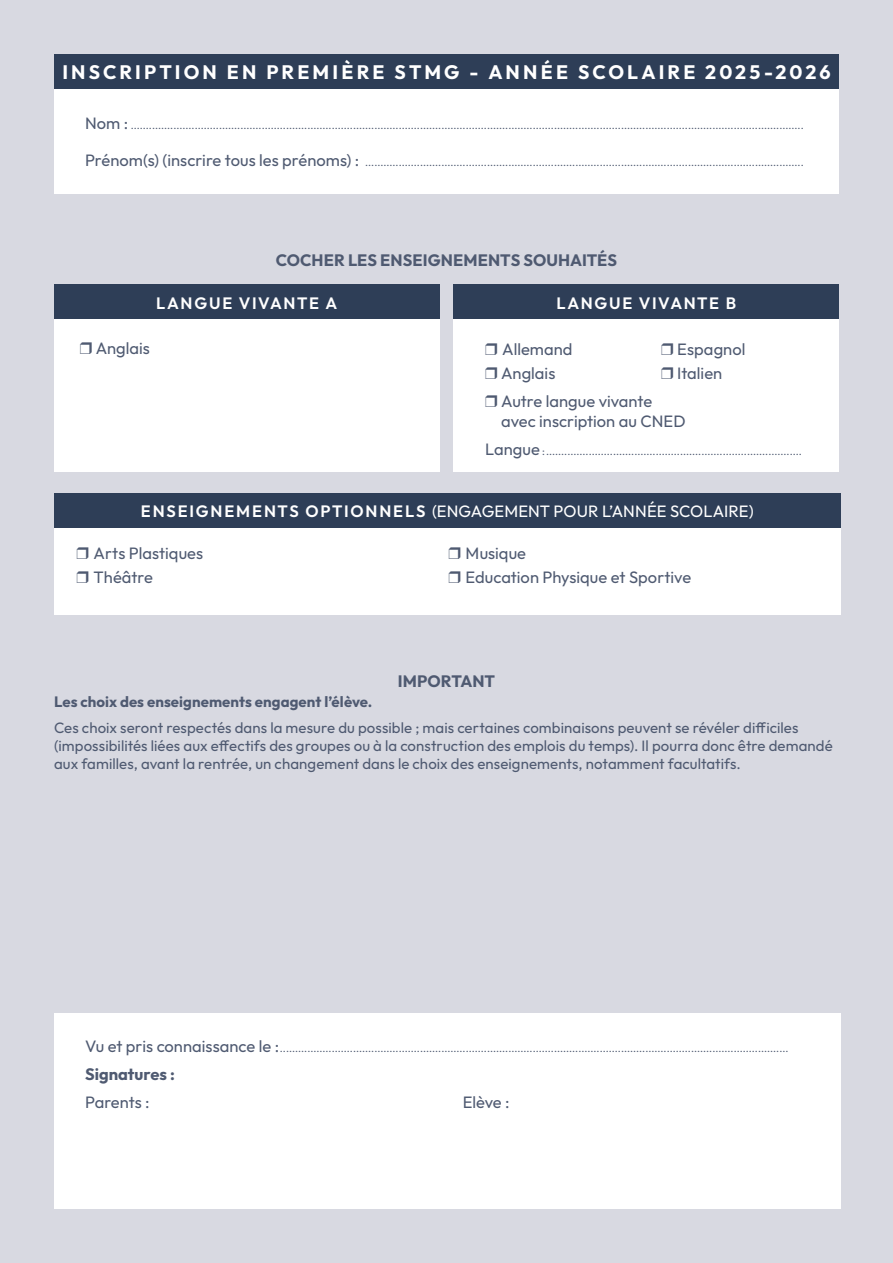
<style>
.page{position:relative;width:893px;height:1263px;background:#d8d9e1}
.page>*{position:absolute;margin:0;border:0;box-sizing:border-box;transform-origin:0 0}
.t1{font:700 19.5px "Outfit";letter-spacing:.16em;color:#fff}
.t2{font:16.5px/24px "Outfit";color:#4f5a71}
.t3{font:16.5px "Outfit";letter-spacing:.005em;color:#fff}
.t4{font:700 16.5px "Outfit";letter-spacing:.005em;color:#4f5a71}
.t5{font:600 16.5px "Outfit";letter-spacing:.095em;color:#fff}
.t6{font:15px/18px "Outfit";letter-spacing:.005em;color:#4f5a71}
.t7{font:700 15px "Outfit";letter-spacing:.005em;color:#4f5a71}
.t8{font:10.5px "Outfit";color:#4f5a71}
.s1{font-size:16.5px}
.s2{font-weight:600}
</style>
<div class="page">
<div style="left:54px;top:88px;width:785px;height:105px;background:#fff"></div>
<div style="left:54px;top:310px;width:386px;height:162px;background:#fff"></div>
<div style="left:54px;top:1013px;width:787px;height:196px;background:#fff"></div>
<div style="left:453px;top:310px;width:386px;height:162px;background:#fff"></div>
<div style="left:54px;top:54px;width:785px;height:34px;background:#2e3e57"></div>
<div style="left:54px;top:285px;width:386px;height:34px;background:#2e3e57"></div>
<div style="left:453px;top:285px;width:386px;height:34px;background:#2e3e57"></div>
<div style="left:54px;top:519px;width:787px;height:96px;background:#fff"></div>
<div style="left:54px;top:493px;width:787px;height:34px;background:#2e3e57"></div>
<h1 class="t1" style="left:62px;top:60px;width:770px">INSCRIPTION EN PREMIÈRE STMG - ANNÉE SCOLAIRE 2025-2026</h1>
<p class="t8" style="left:85px;top:119px;width:720px"><span class="s1">Nom :</span> .............................................................................................................................................................................................................................</p>
<p class="t8" style="left:85px;top:156px;width:720px"><span class="s1">Prénom(s) (inscrire tous les prénoms) :</span> ................................................................................................................................................</p>
<h2 class="t4" style="left:276px;top:250px;width:343px">COCHER LES ENSEIGNEMENTS SOUHAITÉS</h2>
<h2 class="t5" style="left:156px;top:292px;width:183px">LANGUE VIVANTE A</h2>
<h2 class="t5" style="left:556px;top:292px;width:181px">LANGUE VIVANTE B</h2>
<h2 class="t2" style="left:96px;top:336px;width:56px">Anglais</h2>
<h2 class="t2" style="left:501px;top:337px;width:73px">Allemand<br>Anglais</h2>
<h2 class="t2" style="left:677px;top:337px;width:70px">Espagnol<br>Italien</h2>
<h2 class="t2" style="left:501px;top:391px;width:186px;line-height:19.8px">Autre langue vivante avec inscription au CNED</h2>
<p class="t8" style="left:485px;top:445px;width:318px"><span class="s1">Langue</span> :....................................................................................</p>
<h2 class="t3" style="left:141px;top:501px;width:614px"><span class="s2">ENSEIGNEMENTS OPTIONNELS</span> (ENGAGEMENT POUR L’ANNÉE SCOLAIRE)</h2>
<h2 class="t2" style="left:94px;top:541px;width:111px">Arts Plastiques<br>Théâtre</h2>
<h2 class="t2" style="left:466px;top:541px;width:227px">Musique<br>Education Physique et Sportive</h2>
<h2 class="t4" style="left:398px;top:671px;width:99px">IMPORTANT</h2>
<h3 class="t7" style="left:54px;top:692px;width:320px">Les choix des enseignements engagent l’élève.</h3>
<p class="t6" style="left:54px;top:718px;width:780px">Ces choix seront respectés dans la mesure du possible ; mais certaines combinaisons peuvent se révéler difficiles (impossibilités liées aux effectifs des groupes ou à la construction des emplois du temps). Il pourra donc être demandé aux familles, avant la rentrée, un changement dans le choix des enseignements, notamment facultatifs.</p>
<p class="t8" style="left:85px;top:1042px;width:705px"><span class="s1">Vu et pris connaissance le :</span>.......................................................................................................................................................................</p>
<h2 class="t4" style="left:85px;top:1064px;width:91px">Signatures :</h2>
<h2 class="t2" style="left:85px;top:1090px;width:66px">Parents :</h2>
<h2 class="t2" style="left:463px;top:1090px;width:48px">Elève :</h2>
</div>
